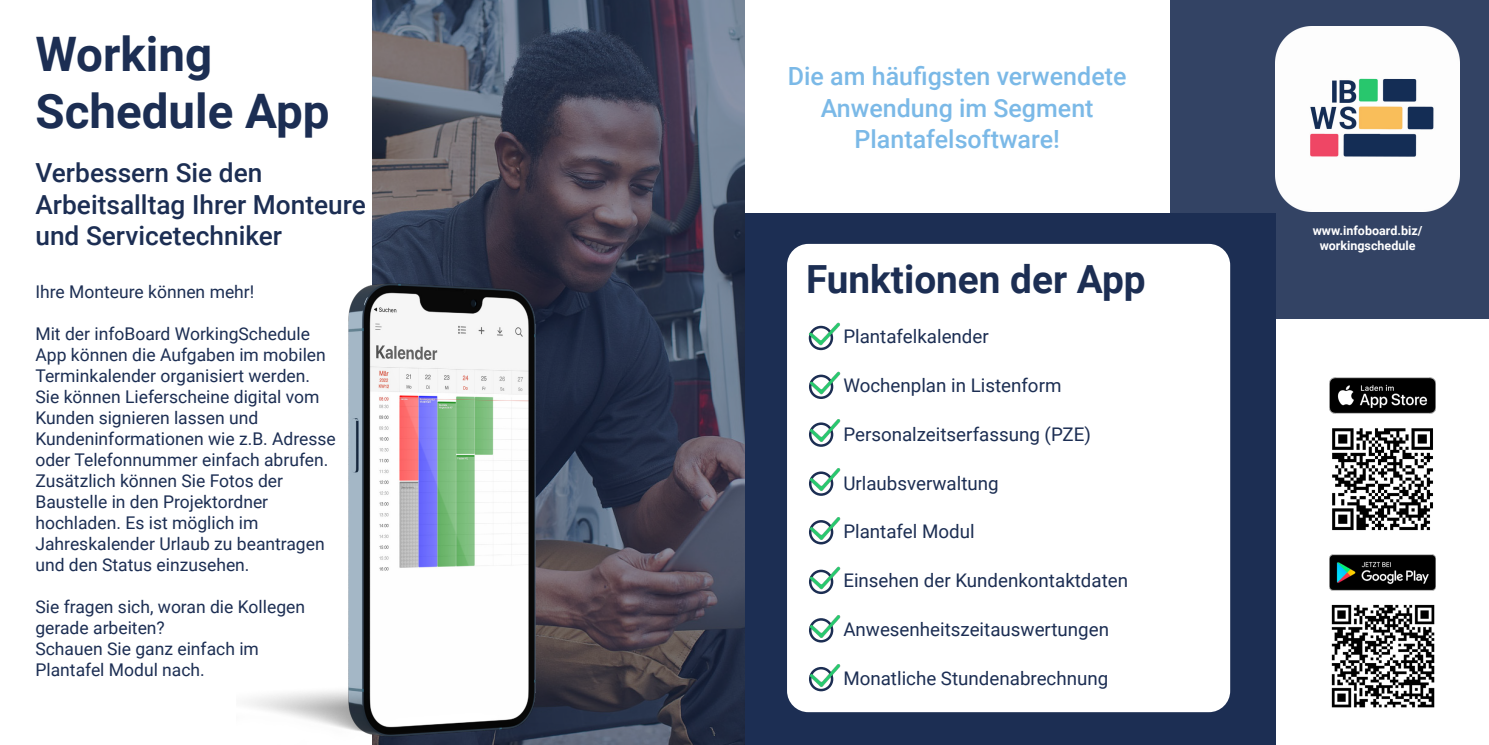
<style>
.page{position:relative;width:1489px;height:745px;background:#fff}
.page>*{position:absolute;margin:0;border:0;box-sizing:border-box;transform-origin:0 0}
.t1{font:700 47.5px/57px "Roboto";color:#1c2e53}
.t2{font:700 38.75px "Roboto";color:#1c2e53}
.t3{font:500 26.25px/31.5px "Roboto";color:#1c2e53}
.t4{font:500 25px/31.2px "Roboto";color:#7bb9e7;text-align:center}
.t5{font:18.75px "Roboto";color:#1c2e53}
.t6{font:17.5px/21px "Roboto";color:#1c2e53}
.t7{font:700 12.5px/15px "Roboto";color:#fff;text-align:center}
</style>
<div class="page">
<div style="left:1169px;top:0;width:319px;height:319px;background:#334364"></div>
<div style="left:745px;top:213px;width:530px;height:531px;background:#1c2e53"></div>
<div style="left:787px;top:244px;width:443px;height:467px;background:#fff;border-radius:21px"></div>
<img style="left:1329px;top:554px;width:106px;height:154px">
<img style="left:1329px;top:377px;width:106px;height:154px">
<img style="left:1275px;top:27px;width:184px;height:184px">
<img style="left:808px;top:322px;width:32px;height:29px">
<img style="left:809px;top:371px;width:32px;height:28px">
<img style="left:809px;top:419px;width:32px;height:28px">
<img style="left:809px;top:468px;width:32px;height:28px">
<img style="left:809px;top:517px;width:32px;height:28px">
<img style="left:809px;top:566px;width:32px;height:29px">
<img style="left:809px;top:615px;width:32px;height:28px">
<img style="left:809px;top:664px;width:32px;height:28px">
<svg style="left:372px;top:0;width:372px;height:744px;background:#484a5b"></svg>
<img style="left:248px;top:263px;width:343px;height:481px">
<h1 class="t1" style="left:35px;top:24px;width:296px">Working<br>Schedule App</h1>
<h3 class="t3" style="left:35px;top:156px;width:332px">Verbessern Sie den<br>Arbeitsalltag Ihrer Monteure und Servicetechniker</h3>
<p class="t6" style="left:35px;top:280px;width:220px">Ihre Monteure können mehr!</p>
<p class="t6" style="left:35px;top:322px;width:302px">Mit der infoBoard WorkingSchedule App können die Aufgaben im mobilen Terminkalender organisiert werden.<br>Sie können Lieferscheine digital vom Kunden signieren lassen und Kundeninformationen wie z.B. Adresse oder Telefonnummer einfach abrufen.<br>Zusätzlich können Sie Fotos der Baustelle in den Projektordner hochladen. Es ist möglich im Jahreskalender Urlaub zu beantragen und den Status einzusehen.</p>
<p class="t6" style="left:35px;top:595px;width:271px">Sie fragen sich, woran die Kollegen gerade arbeiten?<br>Schauen Sie ganz einfach im<br>Plantafel Modul nach.</p>
<h3 class="t4" style="left:787px;top:60px;width:340px">Die am häufigsten verwendete<br>Anwendung im Segment<br>Plantafelsoftware!</h3>
<h2 class="t2" style="left:806px;top:251px;width:341px">Funktionen der App</h2>
<p class="t5" style="left:843px;top:323px;width:147px">Plantafelkalender</p>
<p class="t5" style="left:843px;top:372px;width:219px">Wochenplan in Listenform</p>
<p class="t5" style="left:843px;top:420px;width:249px">Personalzeitserfassung (PZE)</p>
<p class="t5" style="left:843px;top:469px;width:157px">Urlaubsverwaltung</p>
<p class="t5" style="left:843px;top:518px;width:133px">Plantafel Modul</p>
<p class="t5" style="left:843px;top:567px;width:286px">Einsehen der Kundenkontaktdaten</p>
<p class="t5" style="left:843px;top:615px;width:267px">Anwesenheitszeitauswertungen</p>
<p class="t5" style="left:843px;top:664px;width:266px">Monatliche Stundenabrechnung</p>
<p class="t7" style="left:1312px;top:222px;width:111px">www.infoboard.biz/ workingschedule</p>
</div>
